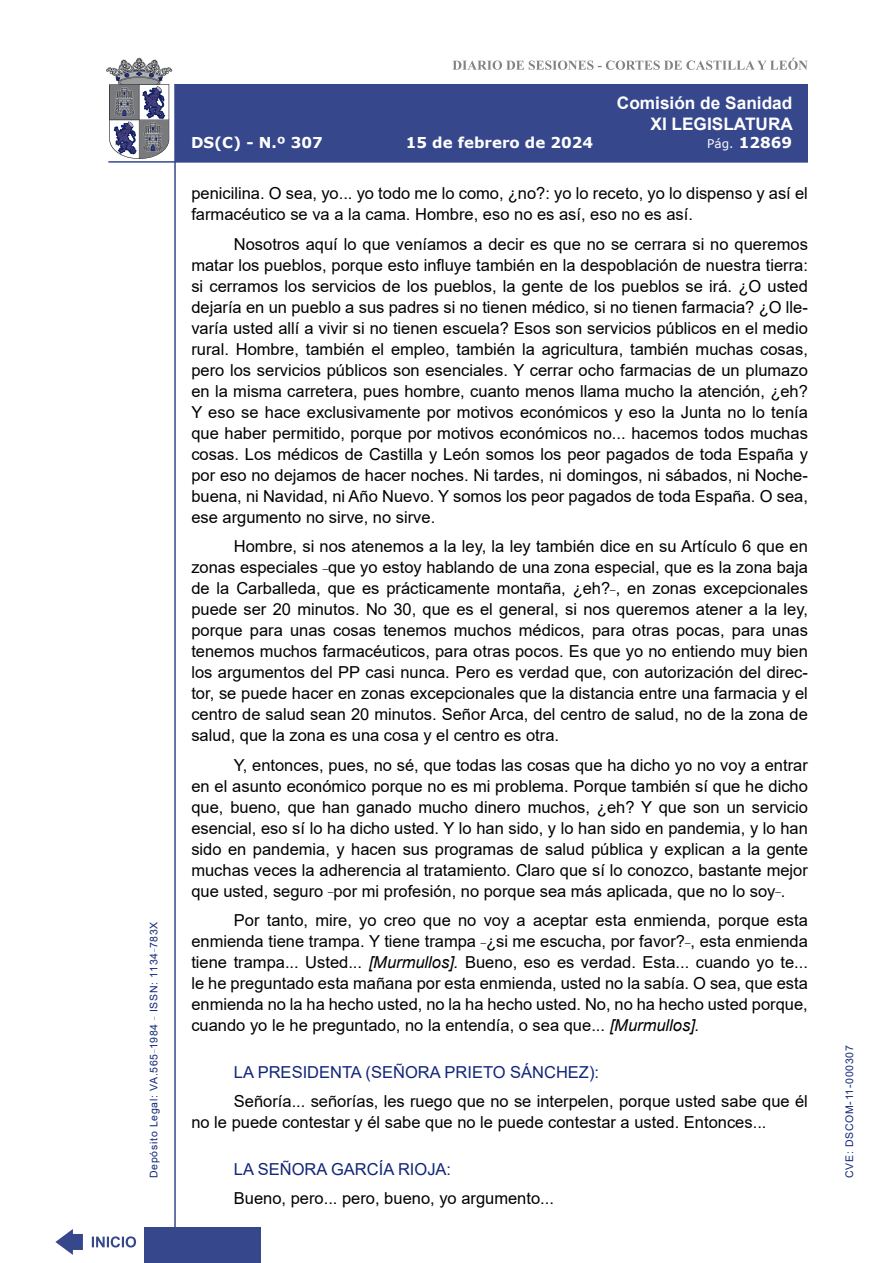
<style>
.page{position:relative;width:893px;height:1263px;background:#fff}
.page>*{position:absolute;margin:0;border:0;box-sizing:border-box;transform-origin:0 0}
.t1{font:700 17.25px/20.7px "Arial";color:#fff;text-align:right}
.t2{font:16.5px/21px "Arial";color:#000;text-align:justify}
.Orador{font:16.5px "Arial";color:#122678}
.t3{font:700 15px "Verdana";color:#fff}
.t4{font:10.5px "Arial";letter-spacing:.065em;color:#122678}
.s1{font-weight:400;font-size:12px}
.s2{font-style:italic}
</style>
<div class="page">
<svg style="left:452px;top:58px;width:356px;height:12px"></svg>
<hr style="left:174px;top:84px;width:2px;height:1179px;background:#36478c">
<div style="left:144px;top:1227px;width:117px;height:36px;background:#36478c"></div>
<div style="left:175px;top:84px;width:633px;height:78px;background:#36478c"></div>
<hr style="left:108px;top:161px;width:700px;height:2px;background:#36478c">
<svg style="left:92px;top:1236px;width:44px;height:11px"></svg>
<svg style="left:55px;top:1229px;width:28px;height:26px"></svg>
<svg style="left:106px;top:58px;width:66px;height:101px"></svg>
<p class="t4" style="left:146px;top:1178px;width:258px;rotate:-90deg">Depósito Legal: VA.565<sup>_</sup>1984 <sup>_</sup> ISSN: 1134<sup>_</sup>783X</p>
<p class="t1" style="left:617px;top:93px;width:178px">Comisión de Sanidad<br>XI LEGISLATURA</p>
<p class="t3" style="left:191px;top:132px;width:133px">DS(C) - N.º 307</p>
<p class="t3" style="left:406px;top:132px;width:189px">15 de febrero de 2024</p>
<p class="t3" style="left:707px;top:132px;width:86px"><span class="s1">Pág.</span> 12869</p>
<p class="t2" style="left:191px;top:183px;width:618px">penicilina. O sea, yo... yo todo me lo como, ¿no?: yo lo receto, yo lo dispenso y así el farmacéutico se va a la cama. Hombre, eso no es así, eso no es así.</p>
<p class="t2" style="left:191px;top:233px;width:618px;text-indent:43px">Nosotros aquí lo que veníamos a decir es que no se cerrara si no queremos matar los pueblos, porque esto influye también en la despoblación de nuestra tierra: si cerramos los servicios de los pueblos, la gente de los pueblos se irá. ¿O usted dejaría en un pueblo a sus padres si no tienen médico, si no tienen farmacia? ¿O lle&shy;varía usted allí a vivir si no tienen escuela? Esos son servicios públicos en el medio rural. Hombre, también el empleo, también la agricultura, también muchas cosas, pero los servicios públicos son esenciales. Y cerrar ocho farmacias de un plumazo en la misma carretera, pues hombre, cuanto menos llama mucho la atención, ¿eh?<br>Y eso se hace exclusivamente por motivos económicos y eso la Junta no lo tenía que haber permitido, porque por motivos económicos no... hacemos todos muchas cosas. Los médicos de Castilla y León somos los peor pagados de toda España y por eso no dejamos de hacer noches. Ni tardes, ni domingos, ni sábados, ni Noche&shy;buena, ni Navidad, ni Año Nuevo. Y somos los peor pagados de toda España. O sea, ese argumento no sirve, no sirve.</p>
<p class="t2" style="left:191px;top:536px;width:618px;text-indent:43px">Hombre, si nos atenemos a la ley, la ley también dice en su Artículo 6 que en zonas especiales <sup>_</sup>que yo estoy hablando de una zona especial, que es la zona baja de la Carballeda, que es prácticamente montaña, ¿eh?<sup>_</sup>, en zonas excepcionales puede ser 20 minutos. No 30, que es el general, si nos queremos atener a la ley, porque para unas cosas tenemos muchos médicos, para otras pocas, para unas tenemos muchos farmacéuticos, para otras pocos. Es que yo no entiendo muy bien los argumentos del PP casi nunca. Pero es verdad que, con autorización del direc&shy;tor, se puede hacer en zonas excepcionales que la distancia entre una farmacia y el centro de salud sean 20 minutos. Señor Arca, del centro de salud, no de la zona de salud, que la zona es una cosa y el centro es otra.</p>
<p class="t2" style="left:191px;top:754px;width:618px;text-indent:43px">Y, entonces, pues, no sé, que todas las cosas que ha dicho yo no voy a entrar en el asunto económico porque no es mi problema. Porque también sí que he dicho que, bueno, que han ganado mucho dinero muchos, ¿eh? Y que son un servicio esencial, eso sí lo ha dicho usted. Y lo han sido, y lo han sido en pandemia, y lo han sido en pandemia, y hacen sus programas de salud pública y explican a la gente muchas veces la adherencia al tratamiento. Claro que sí lo conozco, bastante mejor que usted, seguro <sup>_</sup>por mi profesión, no porque sea más aplicada, que no lo soy<sup>_</sup>.</p>
<p class="t2" style="left:191px;top:910px;width:618px;text-indent:43px">Por tanto, mire, yo creo que no voy a aceptar esta enmienda, porque esta enmienda tiene trampa. Y tiene trampa <sup>_</sup>¿si me escucha, por favor?<sup>_</sup>, esta enmienda tiene trampa... Usted... <span class="s2">[Murmullos].</span> Bueno, eso es verdad. Esta... cuando yo te... le he preguntado esta mañana por esta enmienda, usted no la sabía. O sea, que esta enmienda no la ha hecho usted, no la ha hecho usted. No, no ha hecho usted porque, cuando yo le he preguntado, no la entendía, o sea que... <span class="s2">[Murmullos].</span></p>
<p class="Orador" style="left:234px;top:1060px;width:367px">LA PRESIDENTA (SEÑORA PRIETO SÁNCHEZ):</p>
<p class="t2" style="left:191px;top:1091px;width:618px;text-indent:43px">Señoría... señorías, les ruego que no se interpelen, porque usted sabe que él no le puede contestar y él sabe que no le puede contestar a usted. Entonces...</p>
<p class="Orador" style="left:234px;top:1157px;width:219px">LA SEÑORA GARCÍA RIOJA:</p>
<p class="t2" style="left:234px;top:1188px;width:322px">Bueno, pero... pero, bueno, yo argumento...</p>
<p class="t4" style="left:842px;top:1178px;width:134px;rotate:-90deg">CVE: DSCOM-11-000307</p>
</div>
